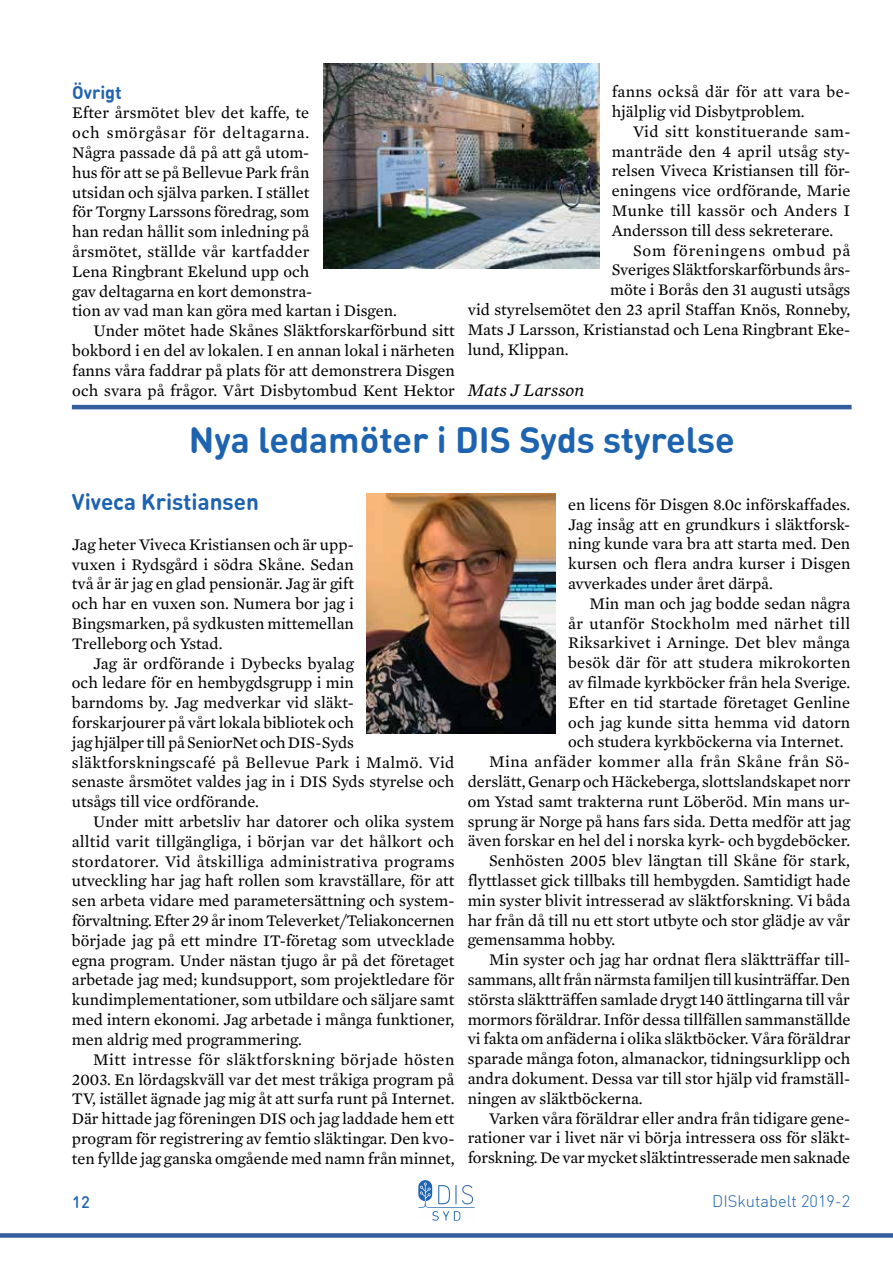
<style>
.page{position:relative;width:893px;height:1263px;background:#fff}
.page>*{position:absolute;margin:0;border:0;box-sizing:border-box;transform-origin:0 0}
.t1{font:700 36px "DIN Round Offc Pro";color:#1e63af}
.t2{font:700 22.5px "DIN Round Offc Pro";color:#1e63af}
.t3{font:italic 18px "Mercury Text G2";color:#000}
.t4{font:700 18px "DIN Round Offc Pro";color:#1e63af}
.t5{font:16.5px/19.8px "Mercury Text G2";color:#000;text-align:justify}
.t6{font:16.5px "Mercury Text G2";letter-spacing:.03em;color:#000}
.t7{font:16.5px "Mercury Text G2";letter-spacing:.025em;color:#000}
.t8{font:16.5px "Mercury Text G2";letter-spacing:.02em;color:#000}
.t9{font:16.5px "Mercury Text G2";letter-spacing:.045em;color:#000}
.t10{font:16.5px "Mercury Text G2";letter-spacing:.05em;color:#000}
.t11{font:300 16.5px "DIN Round Offc Pro";color:#1e63af}
.t12{font:500 16.5px "DIN Round Offc Pro";color:#1e63af}
</style>
<div class="page">
<svg style="left:418px;top:1180px;width:57px;height:41px"></svg>
<div style="left:0;top:1233px;width:893px;height:5px;background:#345d9d"></div>
<img style="left:324px;top:64px;width:276px;height:205px">
<hr style="left:72px;top:405px;width:780px;height:4px;background:#345d9d">
<img style="left:367px;top:493px;width:189px;height:240px">
<p class="t4" style="left:72px;top:79px;width:51px">Övrigt</p>
<p class="t5" style="left:72px;top:103px;width:238px">Efter årsmötet blev det kaffe, te</p>
<p class="t9" style="left:72px;top:123px;width:239px">och smörgåsar för deltagarna.</p>
<p class="t5" style="left:72px;top:143px;width:238px">Några passade då på att gå utom-</p>
<p class="t5" style="left:72px;top:162px;width:239px">hus för att se på Bellevue Park från</p>
<p class="t5" style="left:72px;top:182px;width:238px">utsidan och själva parken. I stället</p>
<p class="t5" style="left:72px;top:202px;width:238px">för Torgny Larssons föredrag, som</p>
<p class="t5" style="left:72px;top:222px;width:238px">han redan hållit som inledning på</p>
<p class="t8" style="left:72px;top:242px;width:239px">årsmötet, ställde vår kartfadder</p>
<p class="t5" style="left:72px;top:261px;width:239px">Lena Ringbrant Ekelund upp och</p>
<p class="t5" style="left:72px;top:281px;width:241px">gav deltagarna en kort demonstra-</p>
<p class="t5" style="left:72px;top:301px;width:326px">tion av vad man kan göra med kartan i Disgen.</p>
<p class="t5" style="left:94px;top:321px;width:363px">Under mötet hade Skånes Släktforskarförbund sitt</p>
<p class="t5" style="left:72px;top:341px;width:384px">bokbord i en del av lokalen. I en annan lokal i närheten</p>
<p class="t5" style="left:72px;top:360px;width:384px">fanns våra faddrar på plats för att demonstrera Disgen</p>
<p class="t5" style="left:72px;top:380px;width:384px">och svara på frågor. Vårt Disbytombud Kent Hektor</p>
<p class="t5" style="left:612px;top:82px;width:240px">fanns också där för att vara be&shy;hjälplig vid Disbytproblem.</p>
<p class="t5" style="left:612px;top:121px;width:240px;text-indent:21px">Vid sitt konstituerande sam&shy;manträde den 4 april utsåg sty&shy;relsen Viveca Kristiansen till för&shy;eningens vice ordförande, Marie Munke till kassör och Anders I Andersson till dess sekreterare.</p>
<p class="t10" style="left:633px;top:240px;width:219px">Som föreningens ombud på</p>
<p class="t5" style="left:612px;top:260px;width:240px">Sveriges Släktforskarförbunds års-</p>
<p class="t5" style="left:610px;top:280px;width:241px">möte i Borås den 31 augusti utsågs</p>
<p class="t5" style="left:468px;top:300px;width:384px">vid styrelsemötet den 23 april Staffan Knös, Ronneby,</p>
<p class="t5" style="left:468px;top:319px;width:384px">Mats J Larsson, Kristianstad och Lena Ringbrant Eke-</p>
<p class="t5" style="left:468px;top:339px;width:102px">lund, Klippan.</p>
<p class="t3" style="left:468px;top:379px;width:118px">Mats J Larsson</p>
<h1 class="t1" style="left:189px;top:415px;width:548px">Nya ledamöter i DIS Syds styrelse</h1>
<h2 class="t2" style="left:72px;top:486px;width:189px">Viveca Kristiansen</h2>
<p class="t5" style="left:72px;top:534px;width:284px">Jag heter Viveca Kristiansen och är upp&shy;vuxen i Rydsgård i södra Skåne. Sedan två år är jag en glad pensionär. Jag är gift och har en vuxen son. Numera bor jag i Bingsmarken, på sydkusten mittemellan Trelleborg och Ystad.</p>
<p class="t5" style="left:72px;top:653px;width:384px;text-align:left;text-indent:21px">Jag är ordförande i Dybecks byalag<br>och ledare för en hembygdsgrupp i min<br>barndoms by. Jag medverkar vid släkt-<br>forskarjourer på vårt lokala bibliotek och<br>jag hjälper till på SeniorNet och DIS-Syds släktforskningscafé på Bellevue Park i Malmö. Vid senaste årsmötet valdes jag in i DIS Syds styrelse och utsågs till vice ordförande.</p>
<p class="t5" style="left:72px;top:812px;width:384px;text-indent:21px">Under mitt arbetsliv har datorer och olika system alltid varit tillgängliga, i början var det hålkort och stordatorer. Vid åtskilliga administrativa programs utveckling har jag haft rollen som kravställare, för att sen arbeta vidare med parametersättning och system&shy;förvaltning. Efter 29 år inom Televerket/Teliakoncernen började jag på ett mindre IT-företag som utvecklade egna program. Under nästan tjugo år på det företaget arbetade jag med; kundsupport, som projektledare för kundimplementationer, som utbildare och säljare samt med intern ekonomi. Jag arbetade i många funktioner, men aldrig med programmering.</p>
<p class="t5" style="left:72px;top:1049px;width:384px;text-indent:21px">Mitt intresse för släktforskning började hösten 2003. En lördagskväll var det mest tråkiga program på TV, istället ägnade jag mig åt att surfa runt på Internet.<br>Där hittade jag föreningen DIS och jag laddade hem ett program för registrering av femtio släktingar. Den kvo&shy;ten fyllde jag ganska omgående med namn från minnet,</p>
<p class="t5" style="left:568px;top:494px;width:284px">en licens för Disgen 8.0c införskaffades.<br>Jag insåg att en grundkurs i släktforsk&shy;ning kunde vara bra att starta med. Den kursen och flera andra kurser i Disgen avverkades under året därpå.</p>
<p class="t5" style="left:589px;top:593px;width:262px">Min man och jag bodde sedan några</p>
<p class="t7" style="left:568px;top:613px;width:283px">år utanför Stockholm med närhet till</p>
<p class="t5" style="left:568px;top:633px;width:283px">Riksarkivet i Arninge. Det blev många</p>
<p class="t5" style="left:568px;top:653px;width:284px">besök där för att studera mikrokorten</p>
<p class="t5" style="left:568px;top:673px;width:283px">av filmade kyrkböcker från hela Sverige.</p>
<p class="t5" style="left:568px;top:692px;width:283px">Efter en tid startade företaget Genline</p>
<p class="t5" style="left:568px;top:712px;width:283px">och jag kunde sitta hemma vid datorn</p>
<p class="t5" style="left:568px;top:732px;width:277px">och studera kyrkböckerna via Internet.</p>
<p class="t6" style="left:489px;top:752px;width:362px">Mina anfäder kommer alla från Skåne från Sö-</p>
<p class="t5" style="left:468px;top:772px;width:384px">derslätt, Genarp och Häckeberga, slottslandskapet norr</p>
<p class="t5" style="left:468px;top:791px;width:384px">om Ystad samt trakterna runt Löberöd. Min mans ur-</p>
<p class="t5" style="left:468px;top:811px;width:384px">sprung är Norge på hans fars sida. Detta medför att jag</p>
<p class="t5" style="left:468px;top:831px;width:384px">även forskar en hel del i norska kyrk- och bygdeböcker.</p>
<p class="t5" style="left:489px;top:851px;width:363px">Senhösten 2005 blev längtan till Skåne för stark,</p>
<p class="t5" style="left:468px;top:871px;width:384px">flyttlasset gick tillbaks till hembygden. Samtidigt hade</p>
<p class="t5" style="left:468px;top:890px;width:384px">min syster blivit intresserad av släktforskning. Vi båda</p>
<p class="t5" style="left:468px;top:910px;width:384px">har från då till nu ett stort utbyte och stor glädje av vår</p>
<p class="t5" style="left:468px;top:930px;width:149px">gemensamma hobby.</p>
<p class="t5" style="left:489px;top:950px;width:363px">Min syster och jag har ordnat flera släktträffar till-</p>
<p class="t5" style="left:468px;top:970px;width:384px">sammans, allt från närmsta familjen till kusinträffar. Den</p>
<p class="t5" style="left:468px;top:989px;width:384px">största släktträffen samlade drygt 140 ättlingarna till vår</p>
<p class="t5" style="left:468px;top:1009px;width:384px">mormors föräldrar. Inför dessa tillfällen sammanställde</p>
<p class="t5" style="left:468px;top:1029px;width:384px">vi fakta om anfäderna i olika släktböcker. Våra föräldrar</p>
<p class="t5" style="left:468px;top:1049px;width:384px">sparade många foton, almanackor, tidningsurklipp och</p>
<p class="t5" style="left:468px;top:1069px;width:384px">andra dokument. Dessa var till stor hjälp vid framställ-</p>
<p class="t5" style="left:468px;top:1088px;width:176px">ningen av släktböckerna.</p>
<p class="t5" style="left:489px;top:1108px;width:363px">Varken våra föräldrar eller andra från tidigare gene-</p>
<p class="t5" style="left:468px;top:1128px;width:384px">rationer var i livet när vi börja intressera oss för släkt-</p>
<p class="t5" style="left:468px;top:1148px;width:384px">forskning. De var mycket släktintresserade men saknade</p>
<p class="t12" style="left:72px;top:1190px;width:19px">12</p>
<p class="t11" style="left:712px;top:1190px;width:140px">DISkutabelt 2019-2</p>
</div>
